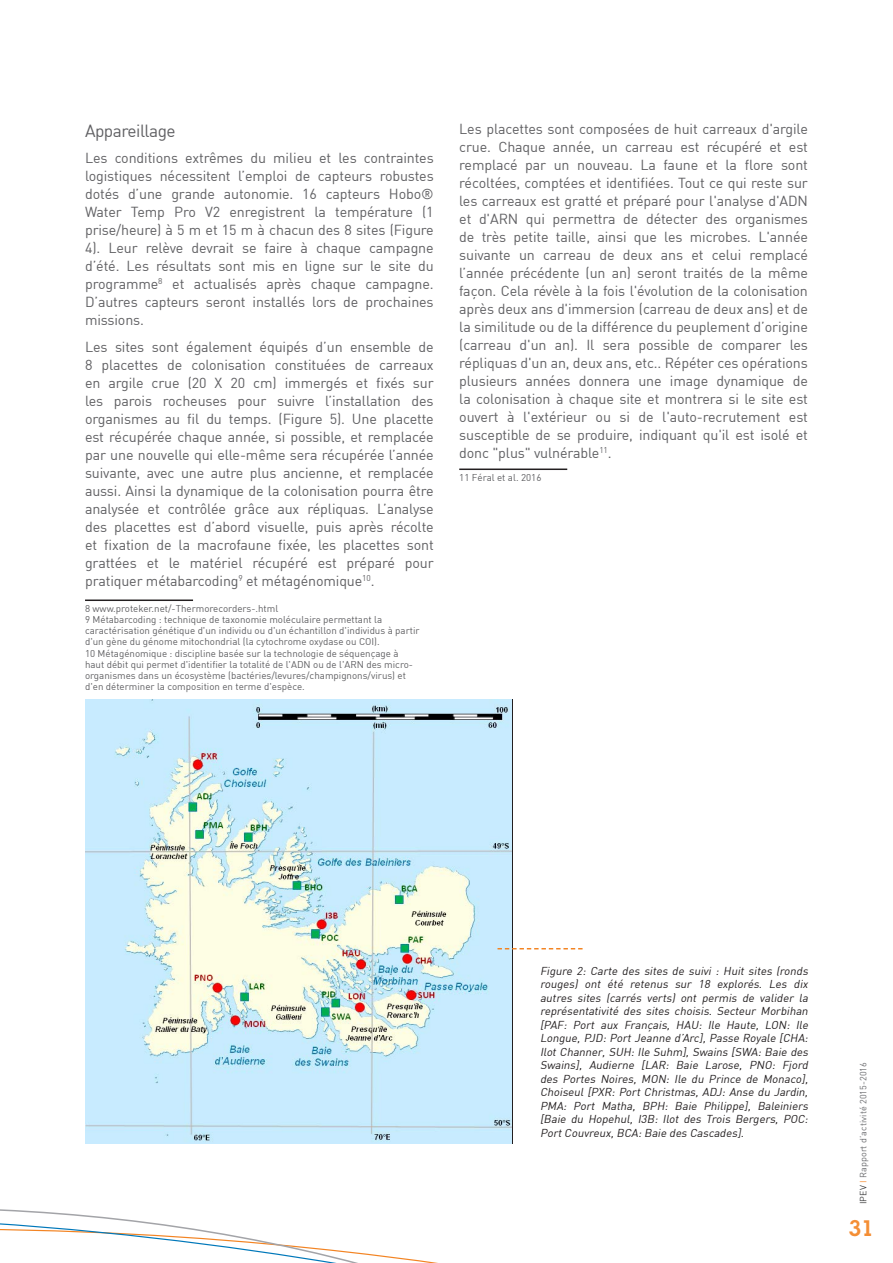
<style>
.page{position:relative;width:893px;height:1263px;background:#fff}
.page>*{position:absolute;margin:0;border:0;box-sizing:border-box;transform-origin:0 0}
.t1{font:600 22.05px "Lubalin Graph Std";color:#f48e35}
.Sous_sous-titre_gris{font:17.25px "DIN";letter-spacing:-.03em;color:#606063}
.t2{font:14.25px/18px "DIN";letter-spacing:-.01em;color:#606063;text-align:justify}
.Figure_italique{font:italic 11.25px/13.5px "DIN";color:#231f20;text-align:justify}
.Note_de_bas_de_page{font:9.75px/11.2px "DIN";color:#606063}
.t3{font:9px "DIN";letter-spacing:.01em;color:#6c6d70}
.s1{color:#3e3e3f}
.s2{color:#f48e35}
</style>
<div class="page">
<svg style="left:0;top:1042px;width:513px;height:221px"></svg>
<hr style="left:85px;top:599px;width:108px;height:2px;background:#231f20">
<img style="left:86px;top:699px;width:426px;height:445px">
<svg style="left:497px;top:948px;width:86px;height:1px"></svg>
<hr style="left:459px;top:468px;width:108px;height:2px;background:#231f20">
<p class="Sous_sous-titre_gris" style="left:85px;top:120px;width:92px">Appareillage</p>
<p class="t2" style="left:85px;top:149px;width:350px">Les conditions extrêmes du milieu et les contraintes logistiques nécessitent l’emploi de capteurs robustes dotés d’une grande autonomie. 16 capteurs Hobo® Water Temp Pro V2 enregistrent la température (1 prise/heure) à 5 m et 15 m à chacun des 8 sites (Figure 4). Leur relève devrait se faire à chaque campagne d’été. Les résultats sont mis en ligne sur le site du programme<sup>8</sup> et actualisés après chaque campagne.<br>D’autres capteurs seront installés lors de prochaines missions.</p>
<p class="t2" style="left:85px;top:337px;width:350px">Les sites sont également équipés d’un ensemble de 8 placettes de colonisation constituées de carreaux en argile crue (20 X 20 cm) immergés et fixés sur les parois rocheuses pour suivre l’installation des organismes au fil du temps. (Figure 5). Une placette est récupérée chaque année, si possible, et remplacée par une nouvelle qui elle-même sera récupérée l’année suivante, avec une autre plus ancienne, et remplacée aussi. Ainsi la dynamique de la colonisation pourra être analysée et contrôlée grâce aux répliquas. L’analyse des placettes est d’abord visuelle, puis après récolte et fixation de la macrofaune fixée, les placettes sont grattées et le matériel récupéré est préparé pour pratiquer métabarcoding<sup>9</sup> et métagénomique<sup>10</sup>.</p>
<p class="Note_de_bas_de_page" style="left:85px;top:602px;width:195px">8 www.proteker.net/-Thermorecorders-.html</p>
<p class="Note_de_bas_de_page" style="left:85px;top:613px;width:336px">9 Métabarcoding : technique de taxonomie moléculaire permettant la caractérisation génétique d'un individu ou d'un échantillon d'individus à partir d'un gène du génome mitochondrial (la cytochrome oxydase ou COI).</p>
<p class="Note_de_bas_de_page" style="left:85px;top:647px;width:330px">10 Métagénomique : discipline basée sur la technologie de séquençage à haut débit qui permet d'identifier la totalité de l'ADN ou de l'ARN des micro&shy;organismes dans un écosystème (bactéries/levures/champignons/virus) et d'en déterminer la composition en terme d'espèce.</p>
<p class="t2" style="left:459px;top:119px;width:350px">Les placettes sont composées de huit carreaux d'argile crue. Chaque année, un carreau est récupéré et est remplacé par un nouveau. La faune et la flore sont récoltées, comptées et identifiées. Tout ce qui reste sur les carreaux est gratté et préparé pour l'analyse d'ADN et d'ARN qui permettra de détecter des organismes de très petite taille, ainsi que les microbes. L'année suivante un carreau de deux ans et celui remplacé l’année précédente (un an) seront traités de la même façon. Cela révèle à la fois l'évolution de la colonisation après deux ans d'immersion (carreau de deux ans) et de la similitude ou de la différence du peuplement d’origine (carreau d'un an). Il sera possible de comparer les répliquas d'un an, deux ans, etc.. Répéter ces opérations plusieurs années donnera une image dynamique de la colonisation à chaque site et montrera si le site est ouvert à l'extérieur ou si de l'auto-recrutement est susceptible de se produire, indiquant qu'il est isolé et donc "plus" vulnérable<sup>11</sup>.</p>
<p class="Note_de_bas_de_page" style="left:459px;top:471px;width:84px">11 Féral et al. 2016</p>
<p class="Figure_italique" style="left:540px;top:964px;width:272px">Figure 2: Carte des sites de suivi : Huit sites (ronds rouges) ont été retenus sur 18 explorés. Les dix autres sites (carrés verts) ont permis de valider la représentativité des sites choisis. Secteur Morbihan [PAF: Port aux Français, HAU: Ile Haute, LON: Ile Longue, PJD: Port Jeanne d’Arc], Passe Royale [CHA:<br>Ilot Channer, SUH: Ile Suhm], Swains [SWA: Baie des Swains], Audierne [LAR: Baie Larose, PNO: Fjord des Portes Noires, MON: Ile du Prince de Monaco], Choiseul [PXR: Port Christmas, ADJ: Anse du Jardin, PMA: Port Matha, BPH: Baie Philippe], Baleiniers [Baie du Hopehul, I3B: Ilot des Trois Bergers, POC:<br>PortCouvreux,BCA:Baie des Cascades].</p>
<p class="t3" style="left:858px;top:1204px;width:144px;rotate:-90deg"><span class="s1">IPEV</span> <span class="s2">I</span> Rapport d’activité 2015-2016</p>
<h1 class="t1" style="left:848px;top:1214px;width:27px">31</h1>
</div>
